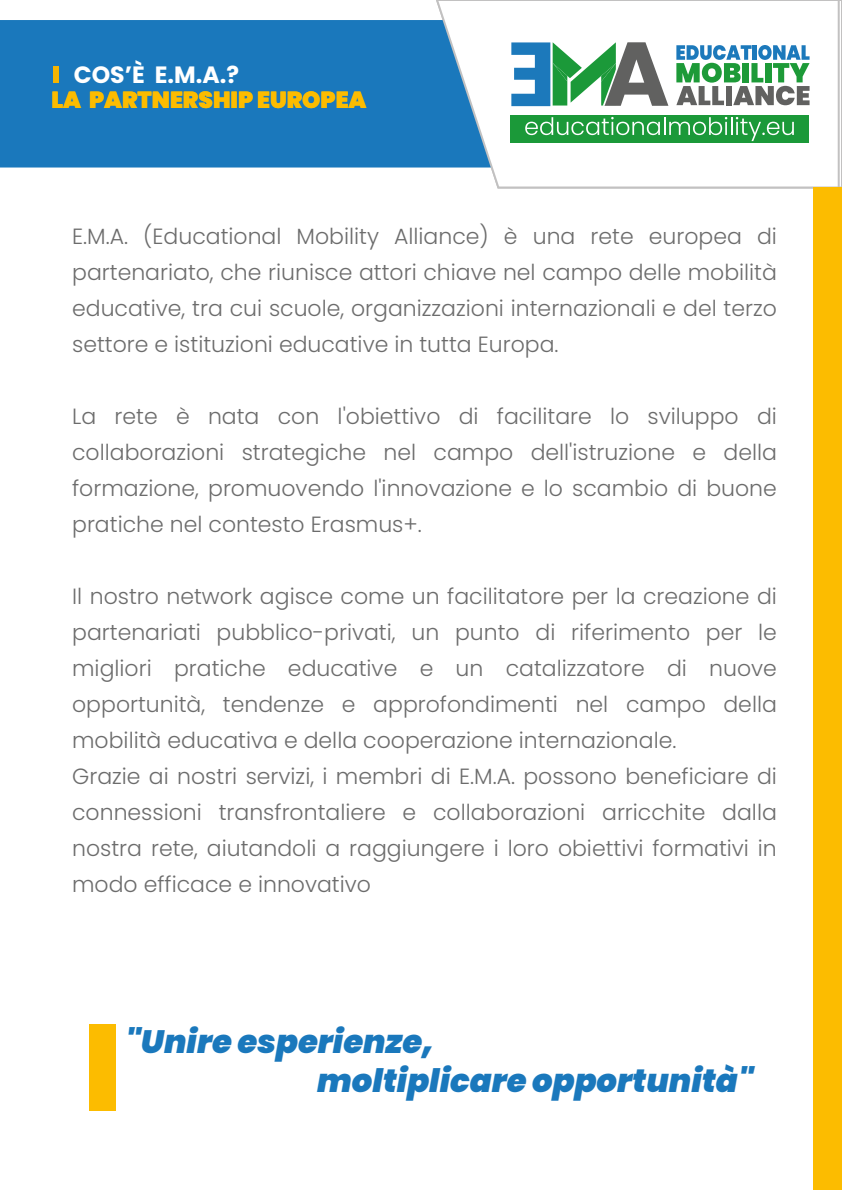
<style>
.page{position:relative;width:842px;height:1191px;background:#fff}
.page>*{position:absolute;margin:0;border:0;box-sizing:border-box;transform-origin:0 0}
.t1{font:italic 900 32.2px/38.8px "Poppins";color:#1a78bc}
.t2{font:700 23.6px "Poppins";color:#fff}
.t3{font:900 23.2px "Poppins";color:#fcbc00}
.t4{font:300 22px/36px "Poppins";color:#6c6c6c;text-align:justify}
</style>
<div class="page">
<div style="left:0;top:20px;width:434px;height:147px;background:#1a78bc"></div>
<svg style="left:434px;top:0;width:408px;height:189px"></svg>
<div style="left:510px;top:115px;width:299px;height:28px;background:#1b9939"></div>
<svg style="left:511px;top:42px;width:157px;height:64px"></svg>
<svg style="left:676px;top:45px;width:133px;height:60px"></svg>
<svg style="left:525px;top:117px;width:269px;height:24px"></svg>
<div style="left:813px;top:187px;width:29px;height:1002px;background:#fcbc00"></div>
<div style="left:89px;top:1024px;width:26px;height:86px;background:#fcbc00"></div>
<div style="left:54px;top:66px;width:5px;height:17px;background:#f5b400"></div>
<p class="t2" style="left:74px;top:61px;width:167px">COS’È E.M.A.?</p>
<p class="t3" style="left:51px;top:86px;width:317px">LA PARTNERSHIP EUROPEA</p>
<p class="t4" style="left:72px;top:218px;width:706px">E.M.A. (Educational Mobility Alliance) è una rete europea di partenariato, che riunisce attori chiave nel campo delle mobilità educative, tra cui scuole, organizzazioni internazionali e del terzo settore e istituzioni educative in tutta Europa.</p>
<p class="t4" style="left:72px;top:398px;width:706px">La rete è nata con l'obiettivo di facilitare lo sviluppo di collaborazioni strategiche nel campo dell'istruzione e della formazione, promuovendo l'innovazione e lo scambio di buone pratiche nel contesto Erasmus+.</p>
<p class="t4" style="left:72px;top:578px;width:706px;text-align:left">Il nostro network agisce come un facilitatore per la creazione di partenariati pubblico-privati, un punto di riferimento per le migliori pratiche educative e un catalizzatore di nuove opportunità, tendenze e approfondimenti nel campo della mobilità educativa e della cooperazione internazionale.<br>Grazie ai nostri servizi, i membri di E.M.A. possono beneficiare di connessioni transfrontaliere e collaborazioni arricchite dalla nostra rete, aiutandoli a raggiungere i loro obiettivi formativi in modo efficace e innovativo</p>
<h1 class="t1" style="left:317px;top:1022px;width:438px;text-indent:-192px">"Unire esperienze,<br>moltiplicare opportunità"</h1>
</div>
